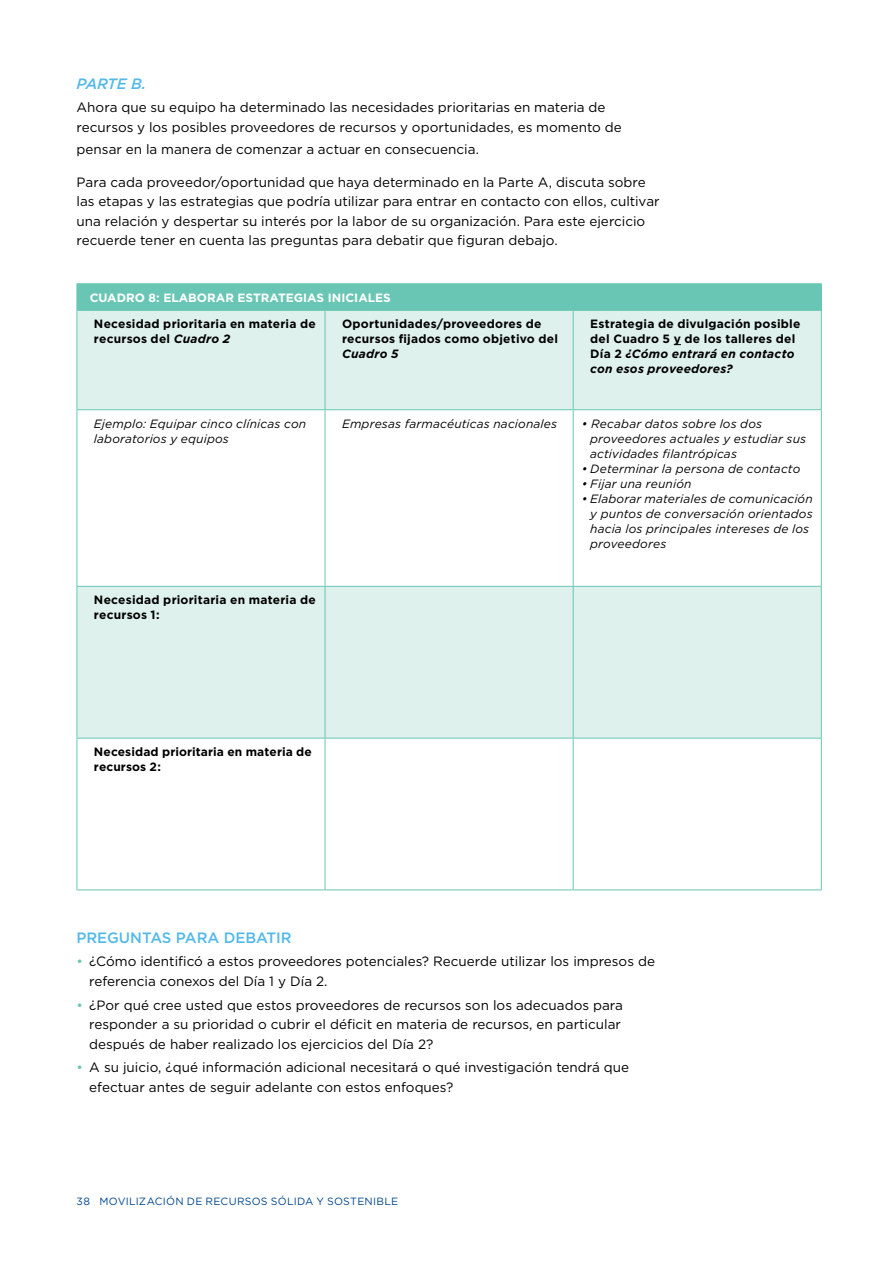
<style>
.page{position:relative;width:893px;height:1263px;background:#fff}
.page>*{position:absolute;margin:0;border:0;box-sizing:border-box;transform-origin:0 0}
.t1{font:500 15px "Gotham";letter-spacing:-.005em;color:#52b9e9}
.t2{font:italic 500 15px "Gotham";letter-spacing:-.02em;color:#52b9e9}
.t3{font:13.5px/19.5px "Gotham";color:#000}
.t4{font:italic 12px/15px "Gotham";letter-spacing:.015em;color:#000}
.t5{font:700 12px/15px "Gotham";letter-spacing:.02em;color:#000}
.t6{font:700 12px "Gotham";color:#fff}
.t7{font:italic 700 12px "Gotham";letter-spacing:.025em;color:#000}
.t8{font:10.5px "Gotham";letter-spacing:.025em;color:#00468b}
.s1{font-style:italic}
.s2{color:#69c6b4}
</style>
<div class="page">
<div style="left:77px;top:284px;width:744px;height:26px;background:#69c6b4"></div>
<div style="left:78px;top:311px;width:743px;height:98px;background:#dff1ec"></div>
<svg style="left:78px;top:410px;width:743px;height:479px"></svg>
<hr style="left:77px;top:311px;width:1px;height:98px;background:#69c6b4">
<hr style="left:325px;top:311px;width:1px;height:98px;background:#69c6b4">
<hr style="left:573px;top:311px;width:1px;height:98px;background:#69c6b4">
<hr style="left:821px;top:311px;width:1px;height:98px;background:#69c6b4">
<hr style="left:77px;top:410px;width:1px;height:176px;background:#69c6b4">
<hr style="left:325px;top:410px;width:1px;height:176px;background:#69c6b4">
<hr style="left:573px;top:410px;width:1px;height:176px;background:#69c6b4">
<hr style="left:821px;top:410px;width:1px;height:176px;background:#69c6b4">
<hr style="left:77px;top:587px;width:1px;height:151px;background:#69c6b4">
<hr style="left:325px;top:587px;width:1px;height:151px;background:#69c6b4">
<hr style="left:573px;top:587px;width:1px;height:151px;background:#69c6b4">
<hr style="left:821px;top:587px;width:1px;height:151px;background:#69c6b4">
<hr style="left:77px;top:738px;width:1px;height:151px;background:#69c6b4">
<hr style="left:325px;top:738px;width:1px;height:151px;background:#69c6b4">
<hr style="left:573px;top:738px;width:1px;height:151px;background:#69c6b4">
<hr style="left:821px;top:738px;width:1px;height:151px;background:#69c6b4">
<hr style="left:77px;top:889px;width:248px;height:1px;background:#69c6b4">
<hr style="left:325px;top:889px;width:248px;height:1px;background:#69c6b4">
<hr style="left:573px;top:889px;width:249px;height:1px;background:#69c6b4">
<hr style="left:77px;top:409px;width:248px;height:1px;background:#69c6b4">
<hr style="left:325px;top:409px;width:248px;height:1px;background:#69c6b4">
<hr style="left:573px;top:409px;width:249px;height:1px;background:#69c6b4">
<hr style="left:77px;top:586px;width:248px;height:1px;background:#69c6b4">
<hr style="left:325px;top:586px;width:248px;height:1px;background:#69c6b4">
<hr style="left:573px;top:586px;width:249px;height:1px;background:#69c6b4">
<hr style="left:77px;top:738px;width:248px;height:1px;background:#69c6b4">
<hr style="left:325px;top:738px;width:248px;height:1px;background:#69c6b4">
<hr style="left:573px;top:738px;width:249px;height:1px;background:#69c6b4">
<hr style="left:77px;top:283px;width:248px;height:1px;background:#69c6b4">
<hr style="left:325px;top:283px;width:248px;height:1px;background:#69c6b4">
<hr style="left:573px;top:283px;width:249px;height:1px;background:#69c6b4">
<svg style="left:821px;top:284px;width:1px;height:26px"></svg>
<hr style="left:77px;top:310px;width:248px;height:1px;background:#69c6b4">
<hr style="left:325px;top:310px;width:248px;height:1px;background:#69c6b4">
<hr style="left:573px;top:310px;width:249px;height:1px;background:#69c6b4">
<p class="t2" style="left:77px;top:73px;width:71px">PARTE B.</p>
<p class="t3" style="left:77px;top:97px;width:547px">Ahora que su equipo ha determinado las necesidades prioritarias en materia de recursos y los posibles proveedores de recursos y oportunidades, es momento de</p>
<p class="t3" style="left:77px;top:139px;width:404px">pensar en la manera de comenzar a actuar en consecuencia.</p>
<p class="t3" style="left:77px;top:172px;width:585px">Para cada proveedor/oportunidad que haya determinado en la Parte A, discuta sobre las etapas y las estrategias que podría utilizar para entrar en contacto con ellos, cultivar una relación y despertar su interés por la labor de su organización. Para este ejercicio recuerde tener en cuenta las preguntas para debatir que figuran debajo.</p>
<p class="t6" style="left:90px;top:290px;width:303px">CUADRO 8: ELABORAR ESTRATEGIAS INICIALES</p>
<p class="t5" style="left:94px;top:317px;width:223px">Necesidad prioritaria en materia de recursos del <span class="s1">Cuadro 2</span></p>
<p class="t5" style="left:342px;top:317px;width:217px">Oportunidades/proveedores de recursos fijados como objetivo del</p>
<p class="t7" style="left:342px;top:346px;width:58px">Cuadro 5</p>
<p class="t5" style="left:590px;top:317px;width:212px">Estrategia de divulgación posible del Cuadro 5 y de los talleres del<br>Día 2 <span class="s1">¿Cómo entrará en contacto con esos proveedores?</span></p>
<p class="t4" style="left:94px;top:416px;width:214px">Ejemplo: Equipar cinco clínicas con laboratorios y equipos</p>
<p class="t4" style="left:342px;top:416px;width:217px">Empresas farmacéuticas nacionales</p>
<p class="t4" style="left:590px;top:416px;width:217px;text-indent:-9px">• Recabar datos sobre los dos proveedores actuales y estudiar sus actividades filantrópicas</p>
<p class="t4" style="left:582px;top:461px;width:220px">• Determinar la persona de contacto</p>
<p class="t4" style="left:582px;top:476px;width:111px">• Fijar una reunión</p>
<p class="t4" style="left:590px;top:491px;width:224px;text-indent:-9px">• Elaborar materiales de comunicación y puntos de conversación orientados hacia los principales intereses de los proveedores</p>
<p class="t5" style="left:94px;top:593px;width:223px">Necesidad prioritaria en materia de recursos 1:</p>
<p class="t5" style="left:94px;top:744px;width:219px">Necesidad prioritaria en materia de recursos 2:</p>
<p class="t1" style="left:77px;top:927px;width:217px">PREGUNTAS PARA DEBATIR</p>
<p class="t3" style="left:89px;top:951px;width:567px;text-indent:-13px"><span class="s2">•</span> ¿Cómo identificó a estos proveedores potenciales? Recuerde utilizar los impresos de referencia conexos del Día 1 y Día 2.</p>
<p class="t3" style="left:89px;top:995px;width:535px;text-indent:-13px"><span class="s2">•</span> ¿Por qué cree usted que estos proveedores de recursos son los adecuados para responder a su prioridad o cubrir el déficit en materia de recursos, en particular después de haber realizado los ejercicios del Día 2?</p>
<p class="t3" style="left:89px;top:1057px;width:541px;text-indent:-13px"><span class="s2">•</span> A su juicio, ¿qué información adicional necesitará o qué investigación tendrá que efectuar antes de seguir adelante con estos enfoques?</p>
<p class="t8" style="left:77px;top:1195px;width:323px">38 MOVILIZACIÓN DE RECURSOS SÓLIDA Y SOSTENIBLE</p>
</div>
